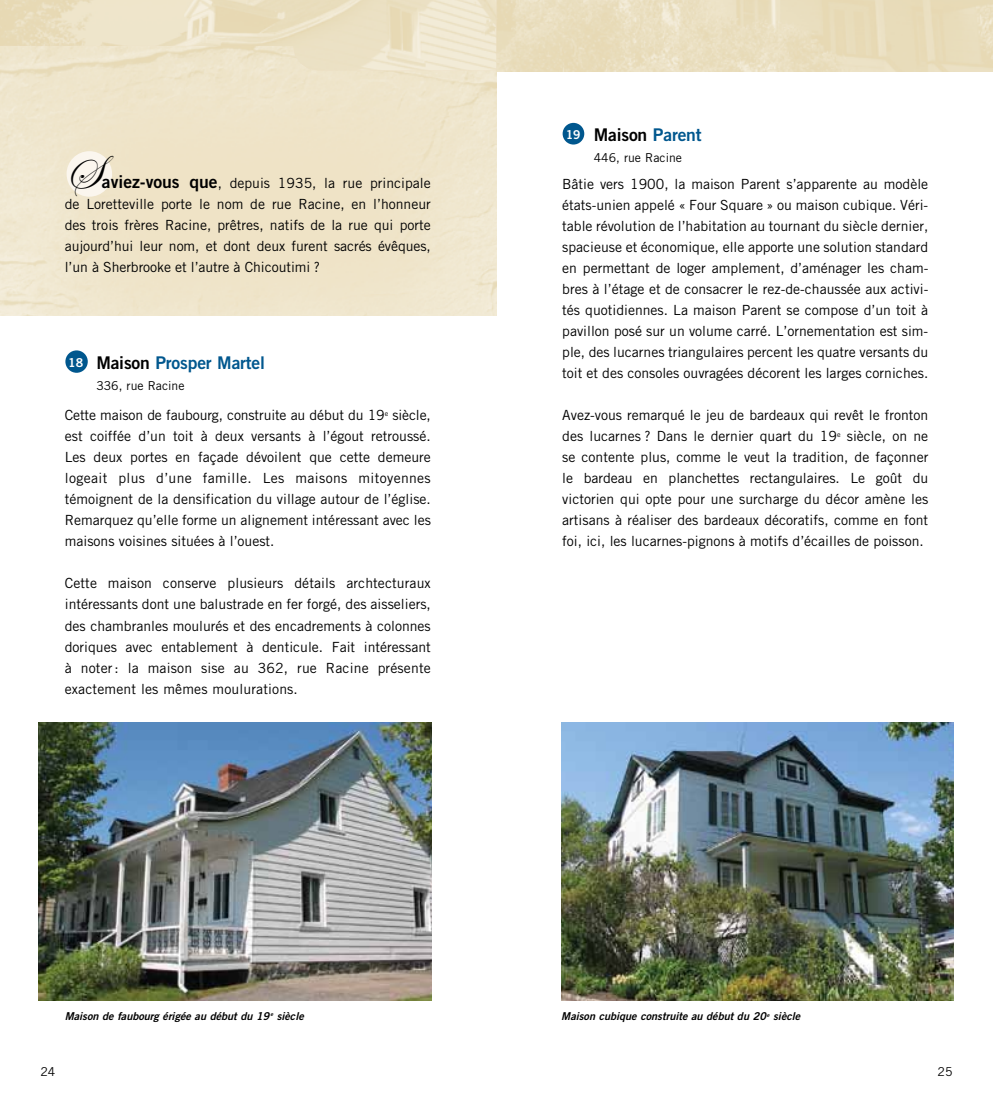
<style>
.page{position:relative;width:993px;height:1117px;background:#fff}
.page>*{position:absolute;margin:0;border:0;box-sizing:border-box;transform-origin:0 0}
.t1{font:49px "Edwardian Script ITC";color:#000}
.t2{font:17.5px "Trade Gothic Bold Two";letter-spacing:-.01em;color:#00578e}
.t3{font:17.5px "Trade Gothic Bold Two";letter-spacing:-.01em;color:#000}
.t4{font:14px/21px "Trade Gothic";color:#000;text-align:justify}
.t5{font:12.25px "Trade Gothic";color:#000}
.t6{font:12.25px "Trade Gothic Bold Two";color:#fff}
.t7{font:italic 10.85px "Trade Gothic Bold Two";color:#000}
.s1{font-family:"Trade Gothic Bold Two";font-size:17.5px}
.s2{color:#000}
.s3{color:#00578e}
</style>
<div class="page">
<div style="left:65px;top:350px;width:23px;height:22px;background:#00578e;border-radius:50%"></div>
<img style="left:0;top:0;width:992px;height:71px">
<img style="left:38px;top:722px;width:393px;height:277px">
<div style="left:562px;top:123px;width:22px;height:21px;background:#00578e;border-radius:50%"></div>
<img style="left:561px;top:722px;width:392px;height:277px">
<svg style="left:0;top:0;width:496px;height:70px;background:#ece2c6"></svg>
<div style="left:66px;top:151px;width:46px;height:46px;background:#fbf6ee;border-radius:50%"></div>
<h1 class="t1" style="left:65px;top:146px;width:36px">S</h1>
<p class="t4" style="left:65px;top:172px;width:367px;text-indent:37px"><span class="s1">aviez-vous que</span>, depuis 1935, la rue principale de Loretteville porte le nom de rue Racine, en l’honneur des trois frères Racine, prêtres, natifs de la rue qui porte aujourd’hui leur nom, et dont deux furent sacrés évêques, l’un à Sherbrooke et l’autre à Chicoutimi ?</p>
<p class="t6" style="left:68px;top:355px;width:16px">18</p>
<p class="t2" style="left:96px;top:352px;width:170px"><span class="s2">Maison</span> Prosper Martel</p>
<p class="t5" style="left:96px;top:378px;width:90px">336, rue Racine</p>
<p class="t4" style="left:65px;top:404px;width:367px">Cette maison de faubourg, construite au début du 19<sup>e</sup> siècle, est coiffée d’un toit à deux versants à l’égout retroussé.<br>Les deux portes en façade dévoilent que cette demeure logeait plus d’une famille. Les maisons mitoyennes témoignent de la densification du village autour de l’église.<br>Remarquez qu’elle forme un alignement intéressant avec les maisons voisines situées à l’ouest.</p>
<p class="t4" style="left:65px;top:572px;width:367px">Cette maison conserve plusieurs détails archtecturaux intéressants dont une balustrade en fer forgé, des aisseliers, des chambranles moulurés et des encadrements à colonnes doriques avec entablement à denticule. Fait intéressant à noter: la maison sise au 362, rue Racine présente exactement les mêmes moulurations.</p>
<p class="t6" style="left:565px;top:127px;width:16px">19</p>
<p class="t3" style="left:593px;top:124px;width:109px">Maison <span class="s3">Parent</span></p>
<p class="t5" style="left:593px;top:150px;width:90px">446, rue Racine</p>
<p class="t4" style="left:562px;top:173px;width:367px">Bâtie vers 1900, la maison Parent s’apparente au modèle états-unien appelé « Four Square » ou maison cubique. Véri&shy;table révolution de l’habitation au tournant du siècle dernier, spacieuse et économique, elle apporte une solution standard en permettant de loger amplement, d’aménager les cham&shy;bres à l’étage et de consacrer le rez-de-chaussée aux activi&shy;tés quotidiennes. La maison Parent se compose d’un toit à pavillon posé sur un volume carré. L’ornementation est sim&shy;ple, des lucarnes triangulaires percent les quatre versants du toit et des consoles ouvragées décorent les larges corniches.</p>
<p class="t4" style="left:562px;top:404px;width:367px">Avez-vous remarqué le jeu de bardeaux qui revêt le fronton des lucarnes ? Dans le dernier quart du 19<sup>e</sup> siècle, on ne se contente plus, comme le veut la tradition, de façonner le bardeau en planchettes rectangulaires. Le goût du victorien qui opte pour une surcharge du décor amène les artisans à réaliser des bardeaux décoratifs, comme en font foi, ici, les lucarnes-pignons à motifs d’écailles de poisson.</p>
<p class="t7" style="left:65px;top:1009px;width:240px">Maison de faubourg érigée au début du 19 <sup>e</sup> siècle</p>
<p class="t7" style="left:561px;top:1009px;width:240px">Maison cubique construite au début du 20 <sup>e</sup> siècle</p>
<p class="t5" style="left:40px;top:1063px;width:16px">24</p>
<p class="t5" style="left:937px;top:1063px;width:16px">25</p>
</div>
